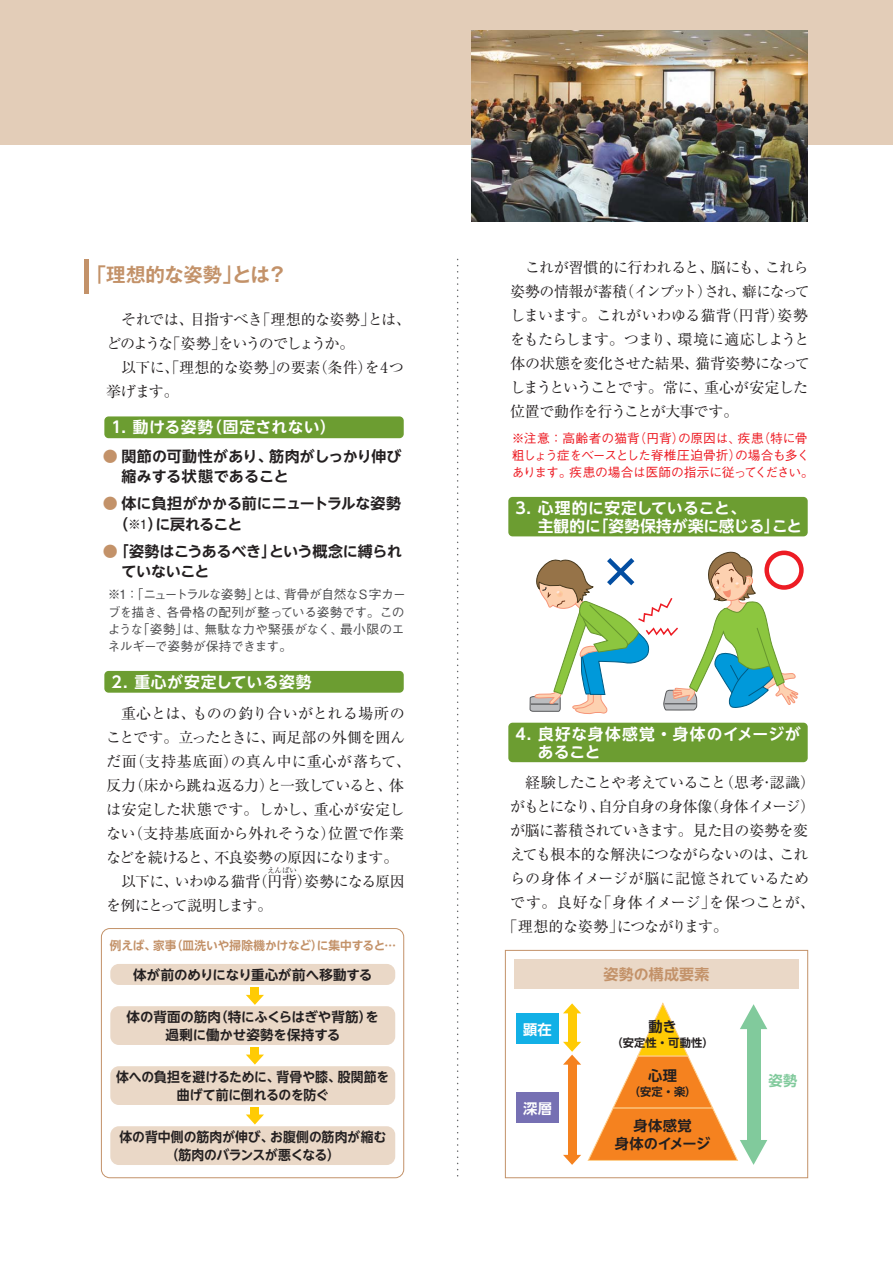
<style>
.page{position:relative;width:893px;height:1263px;background:#fff}
.page>*{position:absolute;margin:0;border:0;box-sizing:border-box;transform-origin:0 0}
.t1{font:19.5px "Gothic MB101 Pr 5 De Bold 90 msp RKSJ H";letter-spacing:-.015em;color:#c39269}
.t2{font:15.75px/18px "UD Shin Go NT Pro De Bold 90 msp RKSJ H";letter-spacing:.025em;color:#fff}
.t3{font:15.75px/18px "UD Shin Go NT Pro De Bold 90 msp RKSJ H";letter-spacing:.045em;color:#fff}
.t4{font:15px/24px "Ryumin Pr 5 Regular 90 msp RKSJ H";letter-spacing:-.035em;color:#231f20;text-align:justify}
.t5{font:15px/20.2px "UD Shin Go NT Pro De Bold 90 msp RKSJ H";letter-spacing:-.01em;color:#231f20}
.t6{font:15px "Ryumin Pr 5 Regular 90 msp RKSJ H";letter-spacing:.02em;color:#231f20}
.t7{font:15px "Ryumin Pr 5 Regular 90 msp RKSJ H";letter-spacing:-.06em;color:#231f20}
.t8{font:15px "Ryumin Pr 5 Regular 90 msp RKSJ H";letter-spacing:-.065em;color:#231f20}
.t9{font:15px "Ryumin Pr 5 Regular 90 msp RKSJ H";letter-spacing:-.005em;color:#231f20}
.t10{font:15px "Ryumin Pr 5 Regular 90 msp RKSJ H";letter-spacing:-.07em;color:#231f20}
.t11{font:15px "Ryumin Pr 5 Regular 90 msp RKSJ H";letter-spacing:.015em;color:#231f20}
.t12{font:15px "Ryumin Pr 5 Regular 90 msp RKSJ H";letter-spacing:.01em;color:#231f20}
.t13{font:15px "Ryumin Pr 5 Regular 90 msp RKSJ H";letter-spacing:-.085em;color:#231f20}
.t14{font:15px "UD Shin Go NT Pro De Bold 90 msp RKSJ H";letter-spacing:.01em;color:#c39269}
.t15{font:14.25px/18px "UD Shin Go NT Pro De Bold 90 msp RKSJ H";color:#231f20;text-align:center}
.t16{font:14.25px "UD Shin Go NT Pro De Bold 90 msp RKSJ H";color:#fff}
.t17{font:14.25px "UD Shin Go NT Pro De Bold 90 msp RKSJ H";color:#81ca9c}
.t18{font:13.5px/18px "UD Shin Go NT Pro De Bold 90 msp RKSJ H";letter-spacing:-.005em;color:#231f20;text-align:center;scale:.95 1}
.t19{font:13.5px/18px "UD Shin Go NT Pro De Bold 90 msp RKSJ H";letter-spacing:-.005em;color:#231f20;text-align:center}
.t20{font:12.75px/17.2px "Gothic BBB Pr 5 Medium 90 msp RKSJ H";letter-spacing:-.025em;color:#4c4c4e;text-align:justify}
.t21{font:12.75px/17.2px "Gothic BBB Pr 5 Medium 90 msp RKSJ H";letter-spacing:-.02em;color:#ed1c24}
.t22{font:12px "UD Shin Go NT Pro De Bold 90 msp RKSJ H";color:#c39269}
.t23{font:11.25px "UD Shin Go NT Pro De Bold 90 msp RKSJ H";letter-spacing:.02em;color:#231f20}
.t24{font:7.5px "Ryumin Pr 5 Regular 90 msp RKSJ H";color:#231f20}
.s1{color:#c39269}
.s2{font-family:"Gothic BBB Pr 5 Medium 90 msp RKSJ H";font-size:12.75px}
</style>
<div class="page">
<div style="left:104px;top:416px;width:300px;height:22px;background:#6c9d31;border-radius:4px"></div>
<div style="left:0;top:0;width:893px;height:145px;background:#e3cdb8"></div>
<svg style="left:457px;top:259px;width:1px;height:666px"></svg>
<img style="left:472px;top:31px;width:336px;height:191px">
<hr style="left:85px;top:259px;width:4px;height:34px;background:#c39269">
<svg style="left:101px;top:928px;width:707px;height:251px"></svg>
<div style="left:514px;top:959px;width:285px;height:30px;background:#ead8c7"></div>
<div style="left:104px;top:671px;width:300px;height:22px;background:#6c9d31;border-radius:4px"></div>
<div style="left:508px;top:497px;width:300px;height:39px;background:#6c9d31;border-radius:4px"></div>
<div style="left:508px;top:723px;width:300px;height:39px;background:#6c9d31;border-radius:4px"></div>
<svg style="left:563px;top:1003px;width:18px;height:10px"></svg>
<svg style="left:563px;top:1042px;width:18px;height:23px"></svg>
<svg style="left:563px;top:1155px;width:18px;height:10px"></svg>
<div style="left:568px;top:1012px;width:8px;height:32px;background:#ffcb04"></div>
<svg style="left:246px;top:995px;width:18px;height:10px"></svg>
<div style="left:250px;top:987px;width:9px;height:10px;background:#ffcb04"></div>
<svg style="left:246px;top:1055px;width:18px;height:10px"></svg>
<div style="left:250px;top:1047px;width:9px;height:9px;background:#ffcb04"></div>
<svg style="left:246px;top:1115px;width:18px;height:10px"></svg>
<div style="left:250px;top:1107px;width:9px;height:9px;background:#ffcb04"></div>
<div style="left:568px;top:1063px;width:8px;height:94px;background:#f5821f"></div>
<svg style="left:587px;top:1002px;width:180px;height:163px"></svg>
<div style="left:747px;top:1025px;width:13px;height:119px;background:#81ca9c"></div>
<div style="left:516px;top:1013px;width:43px;height:31px;background:#12b0e6"></div>
<div style="left:516px;top:1092px;width:43px;height:31px;background:#7670b3"></div>
<div style="left:110px;top:964px;width:285px;height:21px;background:#ead8c7;border-radius:9px"></div>
<div style="left:110px;top:1006px;width:285px;height:39px;background:#ead8c7;border-radius:9px"></div>
<div style="left:110px;top:1066px;width:285px;height:39px;background:#ead8c7;border-radius:9px"></div>
<div style="left:110px;top:1126px;width:285px;height:39px;background:#ead8c7;border-radius:9px"></div>
<div style="left:764px;top:551px;width:40px;height:39px;border:4px solid #ed1c24;border-radius:50%"></div>
<svg style="left:529px;top:550px;width:270px;height:165px"></svg>
<h1 class="t1" style="left:87px;top:267px;width:202px">「理想的な姿勢」とは？</h1>
<p class="t4" style="left:106px;top:309px;width:307px;text-align:left">　それでは、目指すべき「理想的な姿勢」とは、どのような「姿勢」をいうのでしょうか。<br>　以下に、「理想的な姿勢」の要素（条件）を4つ挙げます。</p>
<p class="t2" style="left:111px;top:421px;width:226px">1. 動ける姿勢（固定されない）</p>
<p class="t5" style="left:121px;top:448px;width:282px;text-indent:-19px"><span class="s1">●</span> 関節の可動性があり、筋肉がしっかり伸び縮みする状態であること</p>
<p class="t5" style="left:113px;top:496px;width:290px;text-indent:-10px"><span class="s1">●</span> 体に負担がかかる前にニュートラルな姿勢（<span class="s2">※1</span>）に戻れること</p>
<p class="t5" style="left:121px;top:543px;width:282px;text-indent:-19px"><span class="s1">●</span>「姿勢はこうあるべき」という概念に縛られていないこと</p>
<p class="t20" style="left:108px;top:588px;width:300px">※1：「ニュートラルな姿勢」とは、背骨が自然なS字カーブを描き、各骨格の配列が整っている姿勢です。このような「姿勢」は、無駄な力や緊張がなく、最小限のエネルギーで姿勢が保持できます。</p>
<p class="t2" style="left:111px;top:675px;width:202px">2. 重心が安定している姿勢</p>
<p class="t11" style="left:106px;top:707px;width:300px">　重心とは、ものの釣り合いがとれる場所の</p>
<p class="t4" style="left:106px;top:727px;width:300px">ことです。立ったときに、両足部の外側を囲ん</p>
<p class="t6" style="left:106px;top:755px;width:307px">だ面（支持基底面）の真ん中に重心が落ちて、</p>
<p class="t7" style="left:106px;top:779px;width:299px">反力（床から跳ね返る力）と一致していると、体</p>
<p class="t12" style="left:106px;top:803px;width:300px">は安定した状態です。しかし、重心が安定し</p>
<p class="t9" style="left:106px;top:827px;width:300px">ない（支持基底面から外れそうな）位置で作業</p>
<p class="t10" style="left:106px;top:851px;width:294px">などを続けると、不良姿勢の原因になります。</p>
<p class="t4" style="left:121px;top:871px;width:285px">以下に、いわゆる猫背（円背）姿勢になる原因</p>
<p class="t13" style="left:106px;top:899px;width:168px">を例にとって説明します。</p>
<p class="t24" style="left:267px;top:867px;width:31px">えんぱい</p>
<p class="t22" style="left:110px;top:941px;width:288px">例えば、家事（皿洗いや掃除機かけなど）に集中すると…</p>
<p class="t19" style="left:133px;top:968px;width:241px">体が前のめりになり重心が前へ移動する</p>
<p class="t19" style="left:127px;top:1010px;width:254px">体の背面の筋肉（特にふくらはぎや背筋）を過剰に働かせ姿勢を保持する</p>
<p class="t18" style="left:116px;top:1070px;width:289px">体への負担を避けるために、背骨や膝、股関節を曲げて前に倒れるのを防ぐ</p>
<p class="t18" style="left:119px;top:1130px;width:282px">体の背中側の筋肉が伸び、お腹側の筋肉が縮む（筋肉のバランスが悪くなる）</p>
<p class="t4" style="left:510px;top:257px;width:301px">　これが習慣的に行われると、脳にも、これら姿勢の情報が蓄積（インプット）され、癖になってしまいます。これがいわゆる猫背（円背）姿勢をもたらします。つまり、環境に適応しようと体の状態を変化させた結果、猫背姿勢になってしまうということです。常に、重心が安定した位置で動作を行うことが大事です。</p>
<p class="t21" style="left:512px;top:431px;width:304px">※注意：高齢者の猫背（円背）の原因は、疾患（特に骨粗しょう症をベースとした脊椎圧迫骨折）の場合も多くあります。疾患の場合は医師の指示に従ってください。</p>
<p class="t2" style="left:509px;top:501px;width:294px;text-indent:6px">3. 心理的に安定していること、<br>　 主観的に「姿勢保持が楽に感じる」こと</p>
<p class="t3" style="left:509px;top:727px;width:293px;text-indent:6px">4. 良好な身体感覚・身体のイメージが　 あること</p>
<p class="t4" style="left:510px;top:773px;width:307px">　経験したことや考えていること（思考･認識）</p>
<p class="t8" style="left:510px;top:801px;width:306px">がもとになり、自分自身の身体像（身体イメージ）</p>
<p class="t7" style="left:510px;top:825px;width:300px">が脳に蓄積されていきます。見た目の姿勢を変</p>
<p class="t4" style="left:510px;top:845px;width:300px">えても根本的な解決につながらないのは、これ</p>
<p class="t6" style="left:510px;top:873px;width:300px">らの身体イメージが脳に記憶されているため</p>
<p class="t6" style="left:510px;top:897px;width:307px">です。良好な「身体イメージ」を保つことが、</p>
<p class="t4" style="left:502px;top:917px;width:227px">「理想的な姿勢」につながります。</p>
<p class="t16" style="left:523px;top:1024px;width:30px">顕在</p>
<p class="t16" style="left:523px;top:1103px;width:30px">深層</p>
<p class="t14" style="left:603px;top:969px;width:108px">姿勢の構成要素</p>
<p class="t15" style="left:648px;top:1019px;width:30px">動き</p>
<p class="t23" style="left:611px;top:1039px;width:104px">（安定性・可動性）</p>
<p class="t15" style="left:648px;top:1068px;width:30px">心理</p>
<p class="t23" style="left:629px;top:1087px;width:69px">（安定・楽）</p>
<p class="t15" style="left:615px;top:1119px;width:97px">身体感覚<br>身体のイメージ</p>
<p class="t17" style="left:768px;top:1075px;width:30px">姿勢</p>
</div>
